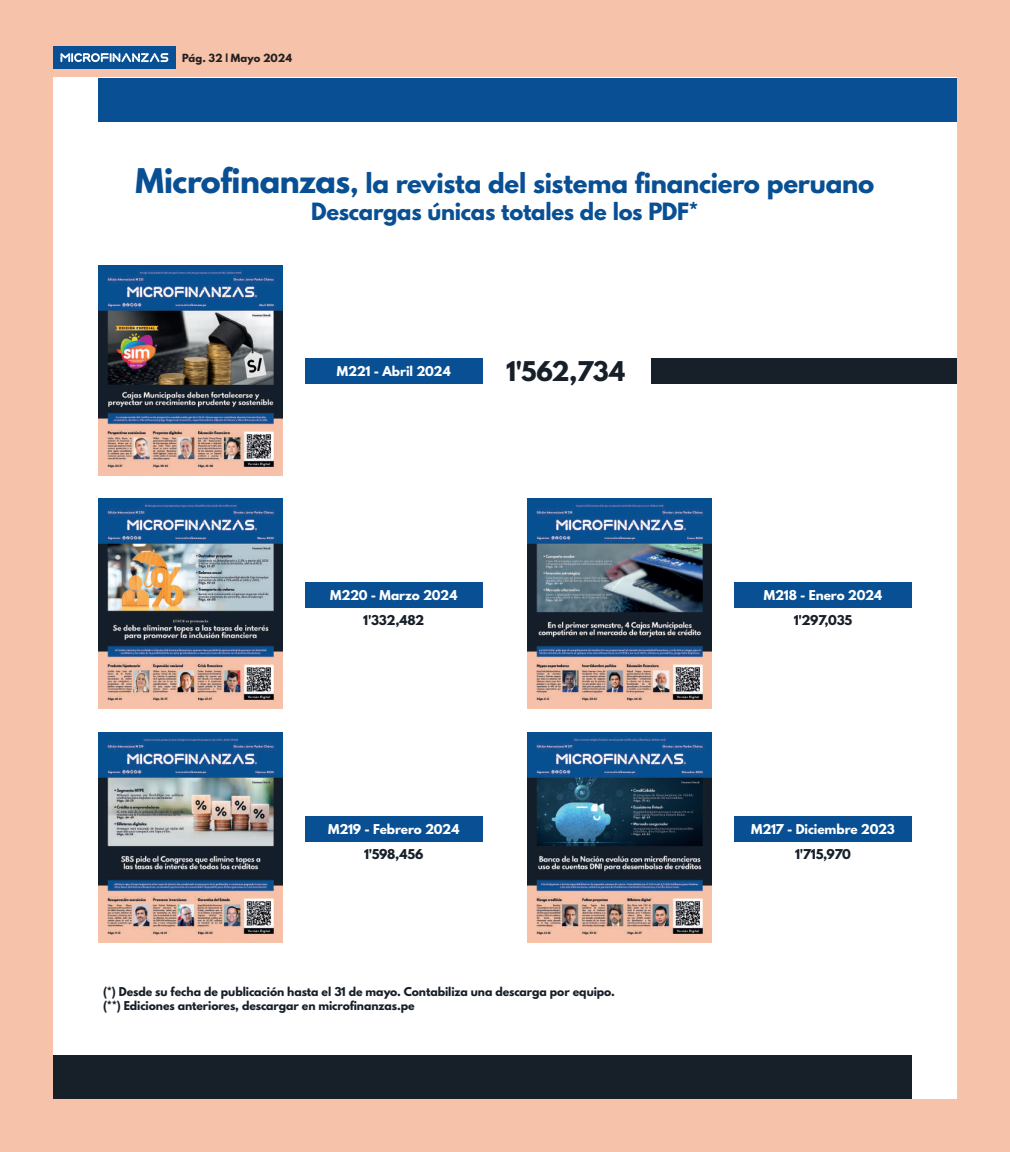
<style>
.page{position:relative;width:1010px;height:1152px;background:#f6c2a9}
.page>*{position:absolute;margin:0;border:0;box-sizing:border-box;transform-origin:0 0}
.t1{font:700 24.5px "League Spartan";letter-spacing:-.01em;color:#084f93}
.t2{font:700 24.12px "League Spartan";letter-spacing:-.015em;color:#171f29}
.t3{font:700 21.12px "League Spartan";letter-spacing:-.01em;color:#084f93}
.t4{font:15.25px "Bebas Neue";color:#231f20;scale:1.33 1}
.t5{font:700 12px "League Spartan";letter-spacing:-.015em;color:#fff}
.t6{font:700 12px "League Spartan";letter-spacing:-.01em;color:#171f29}
.t7{font:700 10.88px/13.9px "League Spartan";letter-spacing:-.005em;color:#171f29}
.t8{font:700 10px "League Spartan";color:#231f20}
.s1{font-size:30.12px}
</style>
<div class="page">
<div style="left:53px;top:46px;width:123px;height:23px;background:#084f93"></div>
<svg style="left:60px;top:53px;width:108px;height:9px"></svg>
<div style="left:53px;top:78px;width:904px;height:1020px;background:#fff"></div>
<div style="left:53px;top:1055px;width:859px;height:43px;background:#171f29"></div>
<div style="left:98px;top:78px;width:859px;height:43px;background:#084f93"></div>
<img style="left:527px;top:498px;width:185px;height:211px">
<img style="left:98px;top:732px;width:185px;height:210px">
<img style="left:98px;top:266px;width:185px;height:210px">
<img style="left:98px;top:498px;width:185px;height:211px">
<div style="left:305px;top:816px;width:177px;height:25px;background:#084f93"></div>
<div style="left:734px;top:816px;width:178px;height:25px;background:#084f93"></div>
<div style="left:305px;top:582px;width:177px;height:25px;background:#084f93"></div>
<div style="left:734px;top:582px;width:178px;height:25px;background:#084f93"></div>
<div style="left:651px;top:358px;width:306px;height:25px;background:#171f29"></div>
<div style="left:305px;top:358px;width:177px;height:25px;background:#084f93"></div>
<img style="left:527px;top:732px;width:185px;height:210px">
<p class="t8" style="left:182px;top:50px;width:111px">Pág. 32 | Mayo 2024</p>
<h1 class="t1" style="left:136px;top:163px;width:740px"><span class="s1">Microfinanzas</span>, la revista del sistema financiero peruano</h1>
<h3 class="t3" style="left:311px;top:195px;width:389px">Descargas únicas totales de los PDF*</h3>
<p class="t5" style="left:337px;top:362px;width:115px">M221 - Abril 2024</p>
<h2 class="t2" style="left:506px;top:352px;width:120px">1'562,734</h2>
<p class="t5" style="left:330px;top:585px;width:129px">M220 - Marzo 2024</p>
<p class="t6" style="left:363px;top:611px;width:63px">1'332,482</p>
<p class="t5" style="left:328px;top:819px;width:133px">M219 - Febrero 2024</p>
<p class="t6" style="left:364px;top:845px;width:61px">1'598,456</p>
<p class="t7" style="left:103px;top:984px;width:513px">(*) Desde su fecha de publicación hasta el 31 de mayo. Contabiliza una descarga por equipo. (**) Ediciones anteriores, descargar en microfinanzas.pe</p>
<h3 class="t4" style="left:242px;top:996px;width:131px">HTTPS://MICROFINANZAS.PE</h3>
<p class="t5" style="left:764px;top:585px;width:120px">M218 - Enero 2024</p>
<p class="t6" style="left:794px;top:611px;width:60px">1'297,035</p>
<p class="t5" style="left:751px;top:819px;width:145px">M217 - Diciembre 2023</p>
<p class="t6" style="left:795px;top:845px;width:57px">1'715,970</p>
</div>
